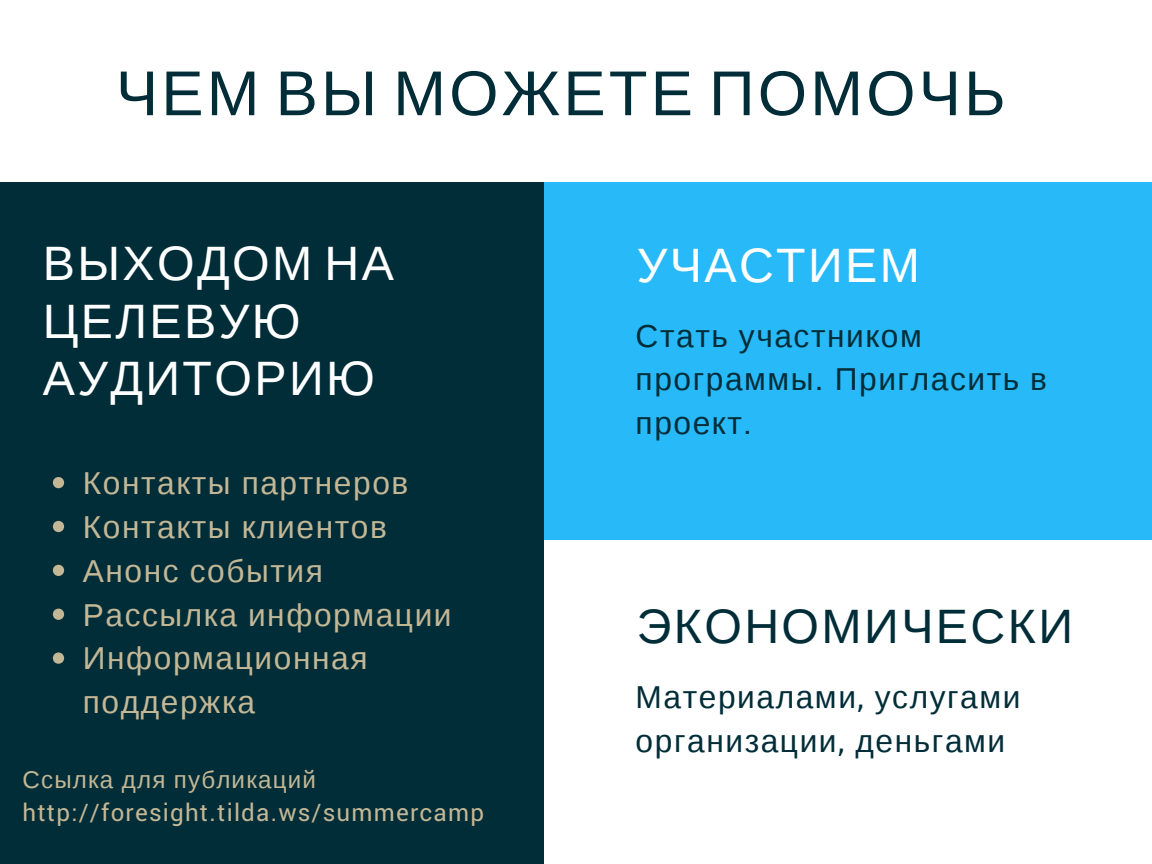
<style>
.page{position:relative;width:1152px;height:864px;background:#fff}
.page>*{position:absolute;margin:0;border:0;box-sizing:border-box;transform-origin:0 0}
.t1{font:63.45px "Liberation Sans";letter-spacing:.05em;color:#002d38}
.t2{font:48.3px/57.3px "Liberation Sans";letter-spacing:.05em;color:#fff}
.t3{font:48.3px "Liberation Sans";letter-spacing:.05em;color:#002d38}
.t4{font:31.65px/43.8px "Liberation Sans";letter-spacing:.05em;color:#c3b795}
.t5{font:31.65px/43.8px "Liberation Sans";letter-spacing:.05em;color:#002d38}
.t6{font:24.15px "Roboto";letter-spacing:.05em;color:#c3b795}
.t7{font:24.15px "Liberation Sans";letter-spacing:.05em;color:#c3b795}
.s1{font-family:"Roboto"}
</style>
<div class="page">
<div style="left:524px;top:182px;width:628px;height:358px;background:#28baf8"></div>
<div style="left:0;top:182px;width:543px;height:682px;background:#002d38"></div>
<svg style="left:53px;top:477px;width:11px;height:11px"></svg>
<svg style="left:53px;top:521px;width:11px;height:11px"></svg>
<svg style="left:53px;top:565px;width:11px;height:11px"></svg>
<svg style="left:53px;top:609px;width:11px;height:11px"></svg>
<svg style="left:53px;top:652px;width:11px;height:12px"></svg>
<h1 class="t1" style="left:116px;top:58px;width:891px">ЧЕМ ВЫ МОЖЕТЕ ПОМОЧЬ</h1>
<h2 class="t2" style="left:43px;top:235px;width:353px">ВЫХОДОМ НА<br>ЦЕЛЕВУЮ<br>АУДИТОРИЮ</h2>
<p class="t4" style="left:83px;top:461px;width:370px">Контакты партнеров<br>Контакты клиентов<br>Анонс события<br>Рассылка информации<br>Информационная поддержка</p>
<p class="t7" style="left:22px;top:766px;width:295px">Ссылка для публикаций</p>
<p class="t6" style="left:22px;top:796px;width:463px">http://foresight.tilda.ws/summercamp</p>
<h2 class="t2" style="left:637px;top:236px;width:285px">УЧАСТИЕМ</h2>
<p class="t5" style="left:636px;top:314px;width:413px">Стать участником программы<span class="s1">.</span> Пригласить в проект<span class="s1">.</span></p>
<h2 class="t3" style="left:637px;top:599px;width:438px">ЭКОНОМИЧЕСКИ</h2>
<p class="t5" style="left:636px;top:675px;width:386px">Материалами<span class="s1">,</span> услугами организации<span class="s1">,</span> деньгами</p>
</div>
